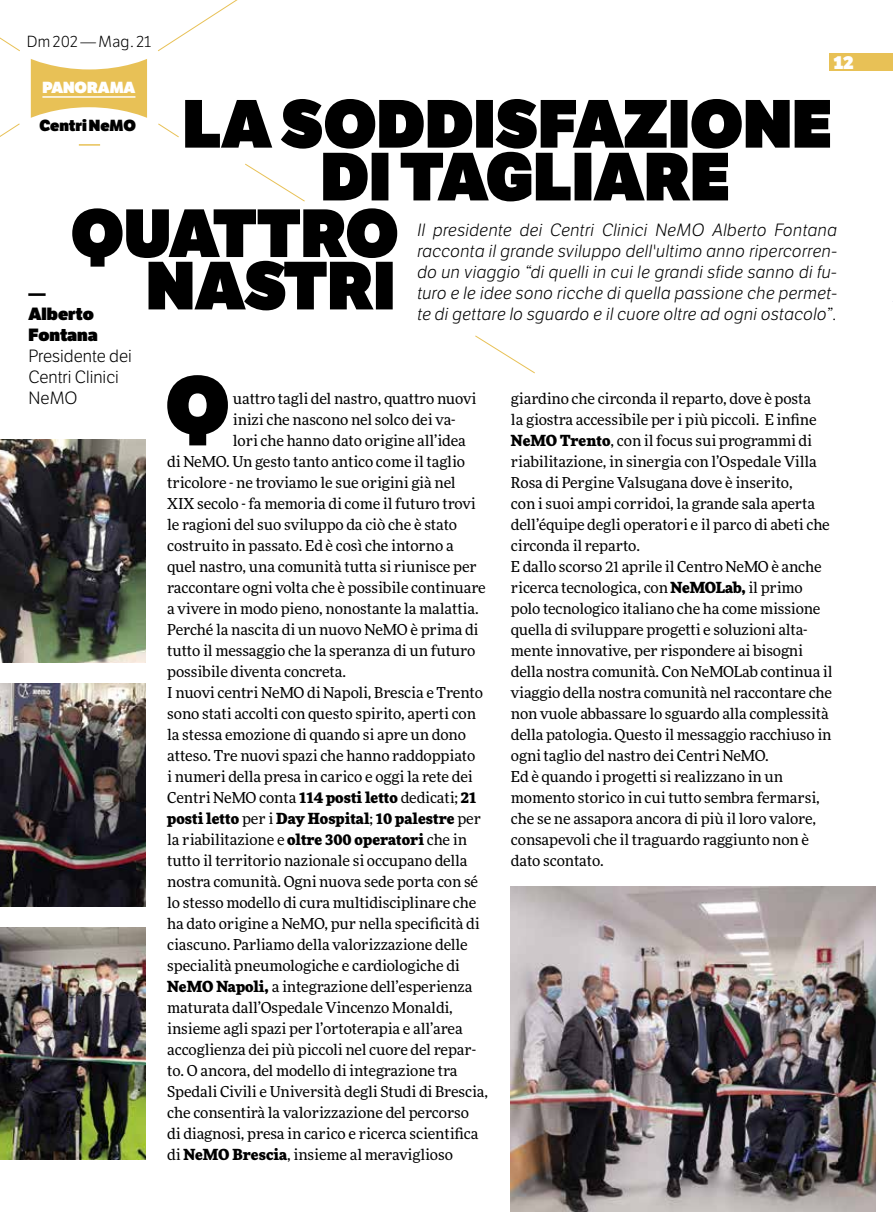
<style>
.page{position:relative;width:893px;height:1212px;background:#fff}
.page>*{position:absolute;margin:0;border:0;box-sizing:border-box;transform-origin:0 0}
.t1{font:800 79.8px "LFT Etica Display";color:#000}
.t2{font:800 18px "LFT Etica Display";color:#fff}
.t3{font:italic 300 17.25px/21px "LFT Etica";letter-spacing:.02em;color:#000;text-align:justify}
.t4{font:300 17.25px/21px "LFT Etica";color:#000}
.t5{font:800 17.25px/21px "LFT Etica Display";color:#000}
.t6{font:300 15.6px "LFT Etica";letter-spacing:.02em;color:#000}
.t7{font:800 15.6px "LFT Etica Display";color:#000}
.t8{font:800 15.6px "LFT Etica Display";color:#fff}
.t9{font:15px/21px "More Pro";letter-spacing:-.005em;color:#000}
.t10{font:900 15px "More Pro";letter-spacing:.005em;color:#000}
.s1{font-weight:900}
.s2{font-weight:400}
</style>
<div class="page">
<img style="left:511px;top:887px;width:365px;height:325px">
<img style="left:0;top:927px;width:146px;height:233px">
<img style="left:0;top:683px;width:146px;height:224px">
<img style="left:0;top:439px;width:146px;height:224px">
<svg style="left:475px;top:335px;width:60px;height:39px"></svg>
<svg style="left:0;top:123px;width:20px;height:14px"></svg>
<svg style="left:0;top:37px;width:20px;height:15px"></svg>
<svg style="left:31px;top:0;width:862px;height:310px"></svg>
<hr style="left:42px;top:96px;width:93px;height:2px;background:#fff">
<hr style="left:79px;top:144px;width:21px;height:2px;background:#e8c156">
<p class="t6" style="left:27px;top:32px;width:126px">Dm 202 — Mag. 21</p>
<p class="t8" style="left:42px;top:77px;width:95px">PANORAMA</p>
<p class="t7" style="left:40px;top:115px;width:98px">Centri NeMO</p>
<p class="t2" style="left:833px;top:51px;width:22px">12</p>
<p class="t5" style="left:29px;top:282px;width:71px">—<br>Alberto<br>Fontana</p>
<p class="t4" style="left:29px;top:346px;width:105px">Presidente dei<br>Centri Clinici<br>NeMO</p>
<p class="t3" style="left:417px;top:220px;width:421px">Il presidente dei Centri Clinici NeMO Alberto Fontana racconta il grande sviluppo dell'ultimo anno ripercorren&shy;do un viaggio “di quelli in cui le grandi sfide sanno di fu&shy;turo e le idee sono ricche di quella passione che permet&shy;te di gettare lo sguardo e il cuore oltre ad ogni ostacolo”.</p>
<h1 class="t1" style="left:166px;top:355px;width:65px">Q</h1>
<p class="t9" style="left:233px;top:387px;width:245px">uattro tagli del nastro, quattro nuovi</p>
<p class="t9" style="left:233px;top:408px;width:224px">inizi che nascono nel solco dei va-</p>
<p class="t9" style="left:233px;top:429px;width:235px">lori che hanno dato origine all’idea</p>
<p class="t9" style="left:167px;top:450px;width:299px">di NeMO. Un gesto tanto antico come il taglio</p>
<p class="t9" style="left:167px;top:471px;width:290px">tricolore - ne troviamo le sue origini già nel</p>
<p class="t9" style="left:167px;top:492px;width:310px">XIX secolo - fa memoria di come il futuro trovi</p>
<p class="t9" style="left:167px;top:513px;width:291px">le ragioni del suo sviluppo da ciò che è stato</p>
<p class="t9" style="left:167px;top:534px;width:288px">costruito in passato. Ed è così che intorno a</p>
<p class="t9" style="left:167px;top:555px;width:311px">quel nastro, una comunità tutta si riunisce per</p>
<p class="t9" style="left:167px;top:576px;width:320px">raccontare ogni volta che è possibile continuare</p>
<p class="t9" style="left:167px;top:597px;width:313px">a vivere in modo pieno, nonostante la malattia.</p>
<p class="t9" style="left:167px;top:618px;width:313px">Perché la nascita di un nuovo NeMO è prima di</p>
<p class="t9" style="left:167px;top:639px;width:309px">tutto il messaggio che la speranza di un futuro</p>
<p class="t9" style="left:167px;top:660px;width:180px">possibile diventa concreta.</p>
<p class="t9" style="left:167px;top:681px;width:317px">I nuovi centri NeMO di Napoli, Brescia e Trento</p>
<p class="t9" style="left:167px;top:702px;width:310px">sono stati accolti con questo spirito, aperti con</p>
<p class="t9" style="left:167px;top:723px;width:300px">la stessa emozione di quando si apre un dono</p>
<p class="t9" style="left:167px;top:744px;width:310px">atteso. Tre nuovi spazi che hanno raddoppiato</p>
<p class="t9" style="left:167px;top:765px;width:307px">i numeri della presa in carico e oggi la rete dei</p>
<p class="t9" style="left:167px;top:786px;width:310px">Centri NeMO conta <span class="s1">114 posti letto</span> dedicati; <span class="s1">21</span></p>
<p class="t10" style="left:167px;top:806px;width:315px">posti letto <span class="s2">per i</span> Day Hospital<span class="s2">;</span> 10 palestre <span class="s2">per</span></p>
<p class="t9" style="left:167px;top:828px;width:301px">la riabilitazione e <span class="s1">oltre 300 operatori</span> che in</p>
<p class="t9" style="left:167px;top:849px;width:302px">tutto il territorio nazionale si occupano della</p>
<p class="t9" style="left:167px;top:870px;width:312px">nostra comunità. Ogni nuova sede porta con sé</p>
<p class="t9" style="left:167px;top:891px;width:311px">lo stesso modello di cura multidisciplinare che</p>
<p class="t9" style="left:167px;top:912px;width:314px">ha dato origine a NeMO, pur nella specificità di</p>
<p class="t9" style="left:167px;top:933px;width:302px">ciascuno. Parliamo della valorizzazione delle</p>
<p class="t9" style="left:167px;top:954px;width:294px">specialità pneumologiche e cardiologiche di</p>
<p class="t9" style="left:167px;top:975px;width:307px"><span class="s1">NeMO Napoli,</span> a integrazione dell’esperienza</p>
<p class="t9" style="left:167px;top:996px;width:287px">maturata dall’Ospedale Vincenzo Monaldi,</p>
<p class="t9" style="left:167px;top:1017px;width:297px">insieme agli spazi per l’ortoterapia e all’area</p>
<p class="t9" style="left:167px;top:1038px;width:310px">accoglienza dei più piccoli nel cuore del repar-</p>
<p class="t9" style="left:167px;top:1059px;width:292px">to. O ancora, del modello di integrazione tra</p>
<p class="t9" style="left:167px;top:1080px;width:322px">Spedali Civili e Università degli Studi di Brescia,</p>
<p class="t9" style="left:167px;top:1101px;width:303px">che consentirà la valorizzazione del percorso</p>
<p class="t9" style="left:167px;top:1122px;width:313px">di diagnosi, presa in carico e ricerca scientifica</p>
<p class="t9" style="left:167px;top:1143px;width:287px">di <span class="s1">NeMO Brescia</span>, insieme al meraviglioso</p>
<p class="t9" style="left:511px;top:387px;width:323px">giardino che circonda il reparto, dove è posta<br>la giostra accessibile per i più piccoli. E infine <span class="s1">NeMO Trento</span>, con il focus sui programmi di riabilitazione, in sinergia con l’Ospedale Villa Rosa di Pergine Valsugana dove è inserito,<br>con i suoi ampi corridoi, la grande sala aperta dell’équipe degli operatori e il parco di abeti che circonda il reparto.<br>E dallo scorso 21 aprile il Centro NeMO è anche ricerca tecnologica, con <span class="s1">NeMOLab,</span> il primo polo tecnologico italiano che ha come missione quella di sviluppare progetti e soluzioni alta&shy;mente innovative, per rispondere ai bisogni della nostra comunità. Con NeMOLab continua il viaggio della nostra comunità nel raccontare che non vuole abbassare lo sguardo alla complessità della patologia. Questo il messaggio racchiuso in ogni taglio del nastro dei Centri NeMO.<br>Ed è quando i progetti si realizzano in un momento storico in cui tutto sembra fermarsi, che se ne assapora ancora di più il loro valore, consapevoli che il traguardo raggiunto non è dato scontato.</p>
</div>
